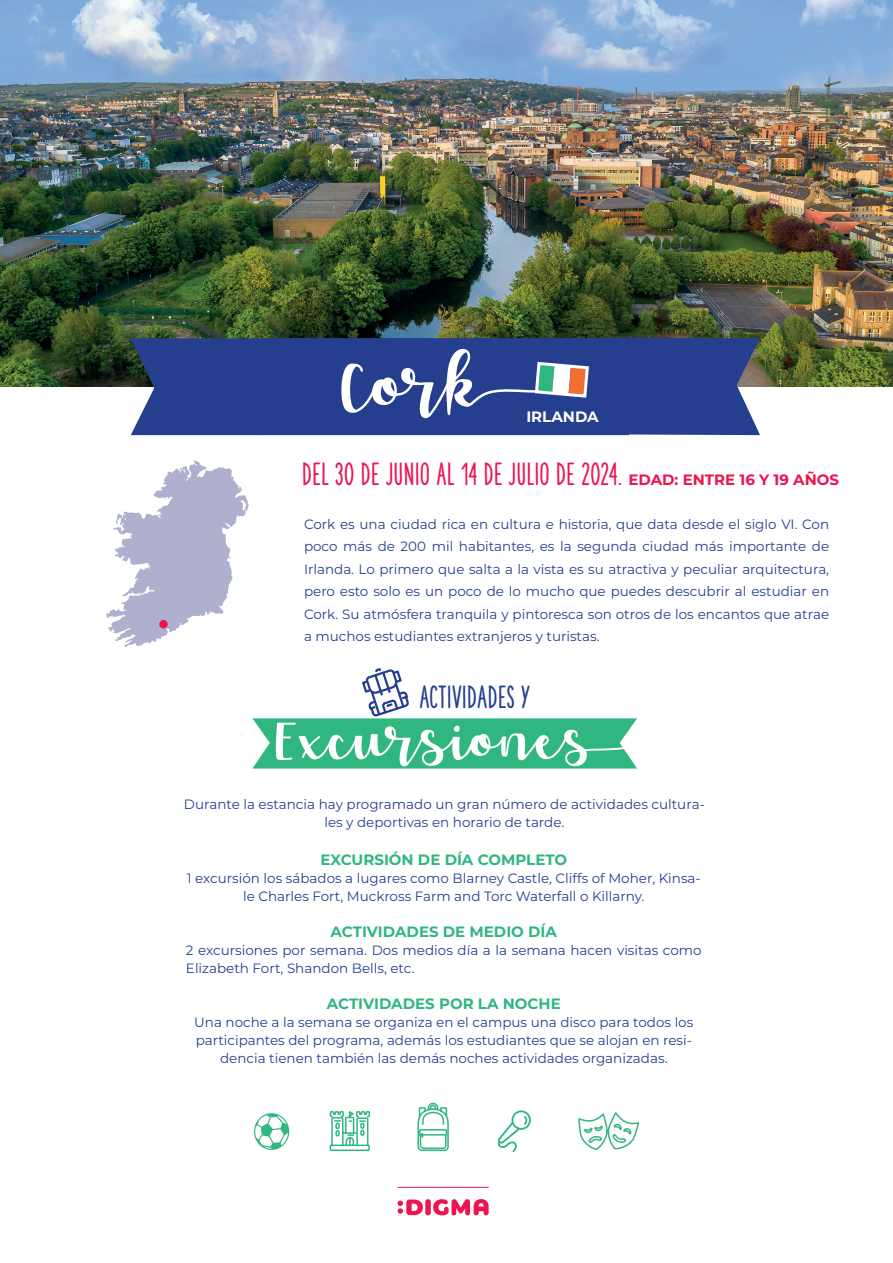
<style>
.page{position:relative;width:893px;height:1263px;background:#fff}
.page>*{position:absolute;margin:0;border:0;box-sizing:border-box;transform-origin:0 0}
.t1{font:75px "Allyca";color:#fff}
.t2{font:60px "Allyca";color:#fff}
.t3{font:30px "The Hand Extrablack";color:#ed1450}
.t4{font:30px "The Hand Extrablack";color:#253f8e}
.t5{font:700 15px "Montserrat";color:#30b780}
.t6{font:700 15px "Montserrat";color:#fff}
.t7{font:13.5px/22.5px "Montserrat";color:#253f8e;text-align:center}
.s1{font-family:"Montserrat";font-weight:700;font-size:15px}
</style>
<div class="page">
<svg style="left:398px;top:1199px;width:91px;height:16px"></svg>
<hr style="left:398px;top:1187px;width:91px;height:1px;background:#ed1450">
<img style="left:0;top:0;width:893px;height:387px">
<svg style="left:629px;top:338px;width:131px;height:97px;background:#324990"></svg>
<div style="left:131px;top:338px;width:498px;height:97px;background:#253f8e"></div>
<svg style="left:533px;top:360px;width:58px;height:39px"></svg>
<svg style="left:106px;top:461px;width:143px;height:186px"></svg>
<div style="left:159px;top:620px;width:9px;height:8px;background:#ed1450;border-radius:50%"></div>
<svg style="left:252px;top:668px;width:385px;height:100px"></svg>
<svg style="left:417px;top:1102px;width:32px;height:49px"></svg>
<svg style="left:329px;top:1111px;width:42px;height:40px"></svg>
<svg style="left:254px;top:1113px;width:35px;height:37px"></svg>
<svg style="left:497px;top:1110px;width:34px;height:42px"></svg>
<svg style="left:579px;top:1111px;width:60px;height:39px"></svg>
<p class="t1" style="left:342px;top:339px;width:211px">Cork</p>
<p class="t6" style="left:526px;top:405px;width:74px">IRLANDA</p>
<p class="t3" style="left:302px;top:456px;width:539px">DEL 30 DE JUNIO AL 14 DE JULIO DE 2024. <span class="s1">EDAD: ENTRE 16 Y 19 AÑOS</span></p>
<p class="t7" style="left:304px;top:512px;width:527px;text-align:justify">Cork es una ciudad rica en cultura e historia, que data desde el siglo VI. Con poco más de 200 mil habitantes, es la segunda ciudad más importante de Irlanda. Lo primero que salta a la vista es su atractiva y peculiar arquitectura, pero esto solo es un poco de lo mucho que puedes descubrir al estudiar en Cork. Su atmósfera tranquila y pintoresca son otros de los encantos que atrae a muchos estudiantes extranjeros y turistas.</p>
<p class="t4" style="left:419px;top:679px;width:112px">ACTIVIDADES Y</p>
<p class="t2" style="left:275px;top:703px;width:363px">Excursiones</p>
<p class="t7" style="left:184px;top:794px;width:522px;line-height:18px">Durante la estancia hay programado un gran número de actividades cultura&shy;les y deportivas en horario de tarde.</p>
<p class="t5" style="left:320px;top:849px;width:248px">EXCURSIÓN DE DÍA COMPLETO</p>
<p class="t7" style="left:187px;top:868px;width:515px;line-height:18px">1 excursión los sábados a lugares como Blarney Castle, Cliffs of Moher, Kinsa&shy;le Charles Fort, Muckross Farm and Torc Waterfall o Killarny.</p>
<p class="t5" style="left:331px;top:921px;width:228px">ACTIVIDADES DE MEDIO DÍA</p>
<p class="t7" style="left:186px;top:940px;width:517px;line-height:18px;text-align:left">2 excursiones por semana. Dos medios día a la semana hacen visitas como<br>Elizabeth Fort, Shandon Bells, etc.</p>
<p class="t5" style="left:327px;top:993px;width:235px">ACTIVIDADES POR LA NOCHE</p>
<p class="t7" style="left:194px;top:1012px;width:501px;line-height:18px">Una noche a la semana se organiza en el campus una disco para todos los participantes del programa, además los estudiantes que se alojan en resi&shy;dencia tienen también las demás noches actividades organizadas.</p>
</div>
